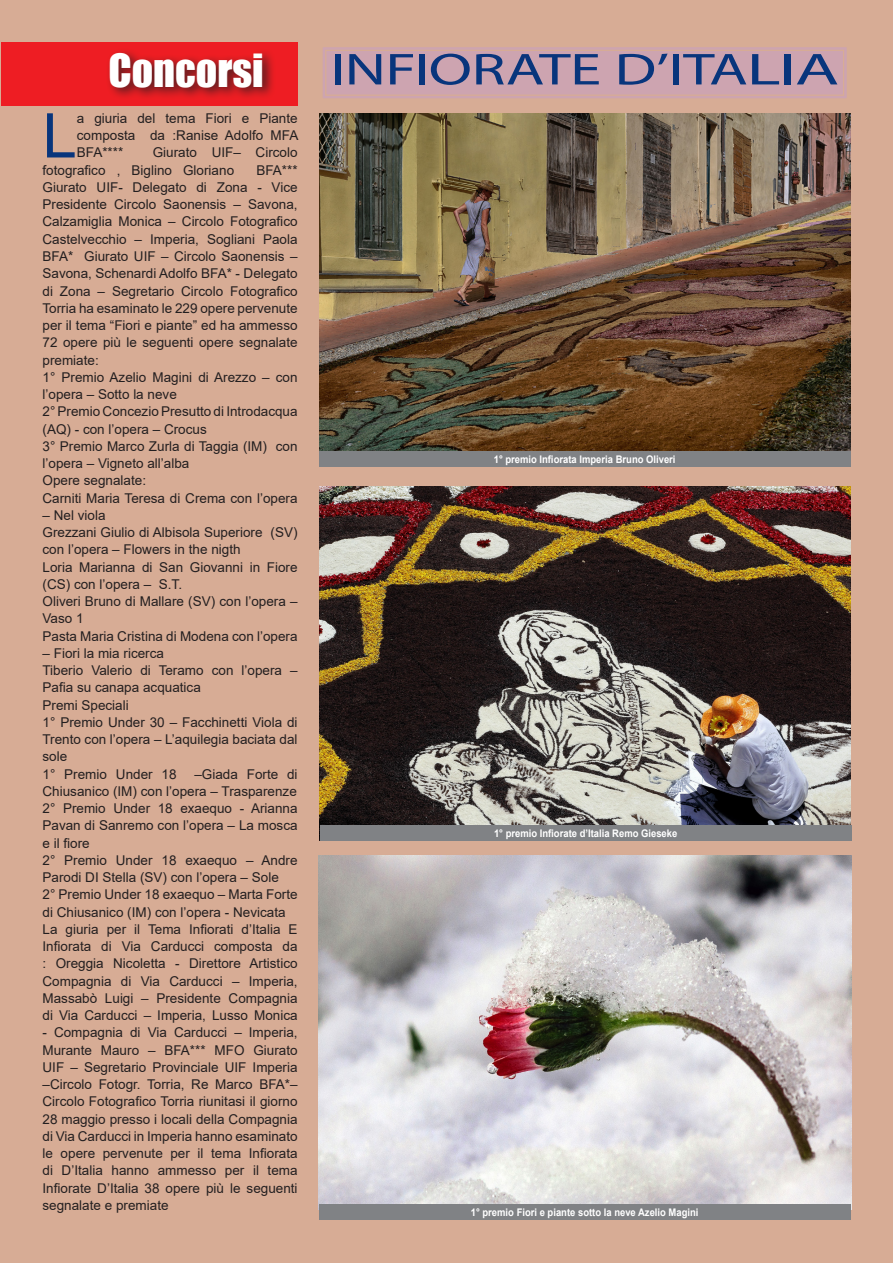
<style>
.page{position:relative;width:893px;height:1263px;background:#d7ac95}
.page>*{position:absolute;margin:0;border:0;box-sizing:border-box;transform-origin:0 0}
.t1{font:61.65px "Arial";color:#08357c}
.gazzettino_ok{font:45px "Myriad Pro";letter-spacing:-.015em;color:#08357c;scale:1.4 1}
.Normale{font:42px "Impact";color:#fff}
.t2{font:13.5px/17.2px "Arial";color:#231f20}
.Normale-2{font:700 10.5px "Arial";color:#fff;scale:.9 1}
</style>
<div class="page">
<div style="left:323px;top:47px;width:524px;height:51px;background:#cda4b0"></div>
<div style="left:325px;top:50px;width:519px;height:46px;border:1px solid #d7ac95"></div>
<div style="left:1px;top:43px;width:297px;height:63px;background:#ee1d23"></div>
<div style="left:105px;top:48px;width:171px;height:52px;background:#231f20;opacity:.75"></div>
<img style="left:320px;top:113px;width:530px;height:339px">
<div style="left:319px;top:452px;width:531px;height:15px;background:#808285"></div>
<img style="left:320px;top:487px;width:530px;height:338px">
<div style="left:320px;top:825px;width:531px;height:16px;background:#808285"></div>
<img style="left:319px;top:855px;width:532px;height:354px">
<div style="left:319px;top:1204px;width:531px;height:15px;background:#808285"></div>
<p class="Normale" style="left:108px;top:38px;width:157px">CONCORSI</p>
<p class="t1" style="left:43px;top:93px;width:36px">L</p>
<p class="t2" style="left:77px;top:110px;width:223px;text-align:justify">a giuria del tema Fiori e Piante composta da :Ranise Adolfo MFA BFA****</p>
<p class="t2" style="left:43px;top:144px;width:257px;text-indent:110px">Giurato UIF– Circolo fotografico , Biglino Gloriano</p>
<p class="t2" style="left:43px;top:161px;width:257px;text-align:justify;text-indent:214px">BFA*** Giurato UIF- Delegato di Zona - Vice Presidente Circolo Saonensis – Savona, Calzamiglia Monica – Circolo Fotografico Castelvecchio – Imperia, Sogliani Paola BFA* Giurato UIF – Circolo Saonensis – Savona, Schenardi Adolfo BFA* - Delegato di Zona – Segretario Circolo Fotografico Torria ha esaminato le 229 opere pervenute per il tema “Fiori e piante” ed ha ammesso 72 opere più le seguenti opere segnalate premiate:</p>
<p class="t2" style="left:43px;top:368px;width:257px">1° Premio Azelio Magini di Arezzo – con l’opera – Sotto la neve</p>
<p class="t2" style="left:43px;top:403px;width:257px">2° Premio Concezio Presutto di Introdacqua (AQ) - con l’opera – Crocus</p>
<p class="t2" style="left:43px;top:437px;width:257px">3° Premio Marco Zurla di Taggia (IM) con l’opera – Vigneto all’alba</p>
<p class="t2" style="left:43px;top:472px;width:105px">Opere segnalate:</p>
<p class="t2" style="left:43px;top:489px;width:257px">Carniti Maria Teresa di Crema con l’opera</p>
<p class="t2" style="left:43px;top:506px;width:65px">– Nel viola</p>
<p class="t2" style="left:43px;top:524px;width:257px">Grezzani Giulio di Albisola Superiore (SV) con l’opera – Flowers in the nigth</p>
<p class="t2" style="left:43px;top:558px;width:257px">Loria Marianna di San Giovanni in Fiore (CS) con l’opera – S.T.</p>
<p class="t2" style="left:43px;top:593px;width:257px">Oliveri Bruno di Mallare (SV) con l’opera –<br>Vaso 1</p>
<p class="t2" style="left:43px;top:627px;width:257px">Pasta Maria Cristina di Modena con l’opera</p>
<p class="t2" style="left:43px;top:644px;width:123px">– Fiori la mia ricerca</p>
<p class="t2" style="left:43px;top:662px;width:257px">Tiberio Valerio di Teramo con l’opera –<br>Pafia su canapa acquatica</p>
<p class="t2" style="left:43px;top:696px;width:88px">Premi Speciali</p>
<p class="t2" style="left:43px;top:713px;width:257px;text-align:justify">1° Premio Under 30 – Facchinetti Viola di Trento con l’opera – L’aquilegia baciata dal sole</p>
<p class="t2" style="left:43px;top:765px;width:136px">1° Premio Under 18</p>
<p class="t2" style="left:43px;top:765px;width:257px;text-align:right">–Giada Forte di<br>Chiusanico (IM) con l’opera – Trasparenze</p>
<p class="t2" style="left:43px;top:800px;width:257px;text-align:justify">2° Premio Under 18 exaequo - Arianna Pavan di Sanremo con l’opera – La mosca e il fiore</p>
<p class="t2" style="left:43px;top:851px;width:257px">2° Premio Under 18 exaequo – Andre<br>Parodi DI Stella (SV) con l’opera – Sole</p>
<p class="t2" style="left:43px;top:886px;width:257px">2° Premio Under 18 exaequo – Marta Forte di Chiusanico (IM) con l’opera - Nevicata</p>
<p class="t2" style="left:43px;top:920px;width:257px;text-align:justify">La giuria per il Tema Infiorati d’Italia E Infiorata di Via Carducci composta da : Oreggia Nicoletta - Direttore Artistico Compagnia di Via Carducci – Imperia, Massabò Luigi – Presidente Compagnia di Via Carducci – Imperia, Lusso Monica</p>
<p class="t2" style="left:43px;top:1024px;width:257px;text-align:justify">- Compagnia di Via Carducci – Imperia, Murante Mauro – BFA*** MFO Giurato UIF – Segretario Provinciale UIF Imperia –Circolo Fotogr. Torria, Re Marco BFA*– Circolo Fotografico Torria riunitasi il giorno 28 maggio presso i locali della Compagnia di Via Carducci in Imperia hanno esaminato le opere pervenute per il tema Infiorata di D’Italia hanno ammesso per il tema Infiorate D’Italia 38 opere più le seguenti segnalate e premiate</p>
<p class="gazzettino_ok" style="left:330px;top:42px;width:365px">INFIORATE D’ITALIA</p>
<p class="Normale-2" style="left:494px;top:452px;width:204px">1° premio Infiorata Imperia Bruno Oliveri</p>
<p class="Normale-2" style="left:494px;top:826px;width:205px">1° premio Infiorate d’Italia Remo Gieseke</p>
<p class="Normale-2" style="left:471px;top:1205px;width:254px">1° premio Fiori e piante sotto la neve Azelio Magini</p>
</div>
